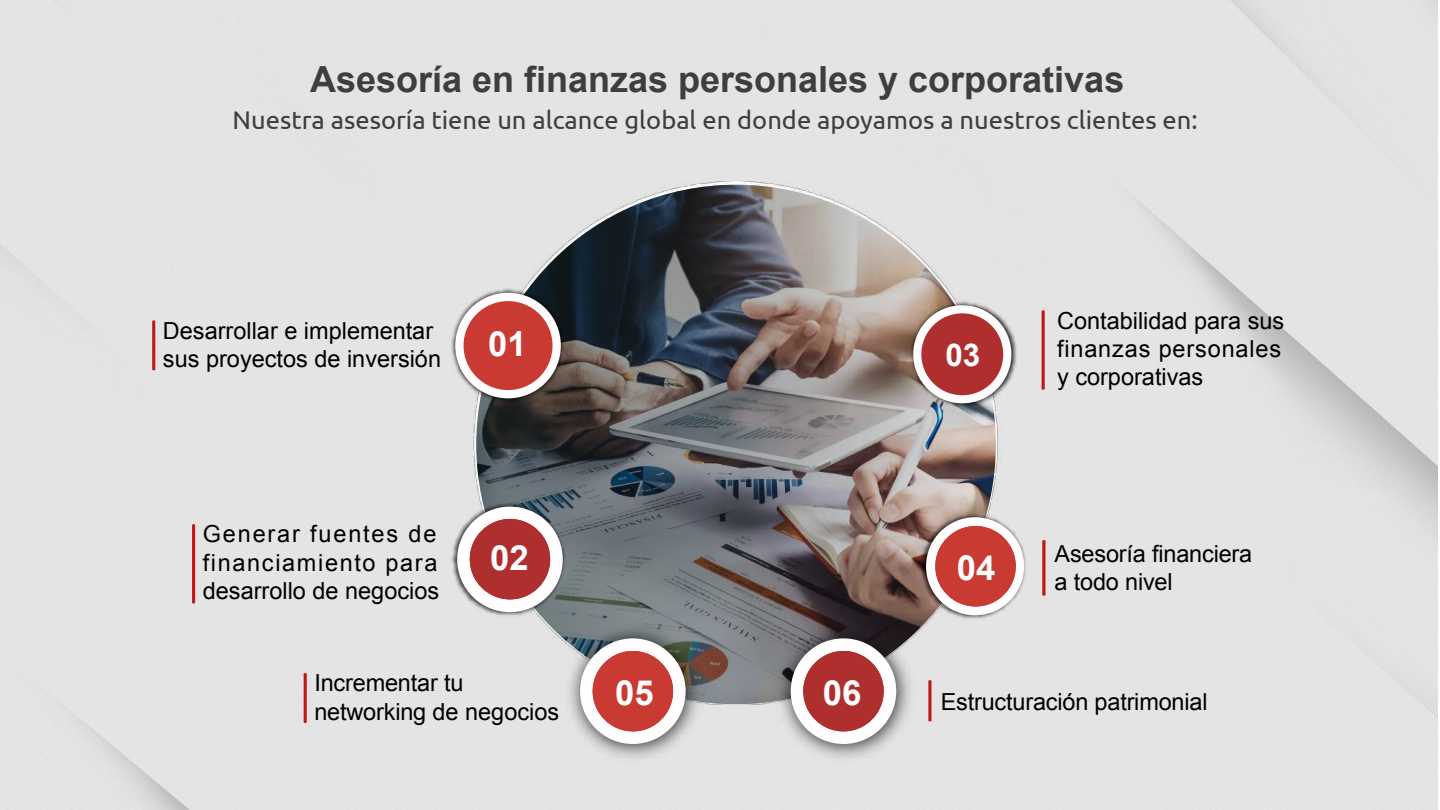
<style>
.page{position:relative;width:1440px;height:810px;background:#fff}
.page>*{position:absolute;margin:0;border:0;box-sizing:border-box;transform-origin:0 0}
.t1{font:700 36px "Arial";color:#3e3e3e}
.t2{font:700 34.65px "Arial";color:#fdfdfd}
.t3{font:700 31.5px "Arial";color:#fff}
.t4{font:700 31.35px "Arial";color:#fff}
.t5{font:25.5px "Ubuntu";color:#3e3e3e}
.t6{font:23.55px/28.2px "Arial";color:#000}
</style>
<div class="page">
<svg style="left:152px;top:320px;width:3px;height:50px"></svg>
<div style="left:461px;top:181px;width:555px;height:524px;background:#e4e4e4"></div>
<img style="left:476px;top:185px;width:520px;height:519px">
<img style="left:449px;top:287px;width:118px;height:117px">
<div style="left:455px;top:293px;width:106px;height:105px;background:#fffdfd;border-radius:50%"></div>
<div style="left:464px;top:301px;width:89px;height:89px;background:#c93a33;border-radius:50%"></div>
<img style="left:449px;top:501px;width:118px;height:116px">
<div style="left:457px;top:507px;width:106px;height:105px;background:#fffdfd;border-radius:50%"></div>
<img style="left:558px;top:617px;width:152px;height:151px">
<div style="left:580px;top:638px;width:106px;height:106px;background:#fffdfd;border-radius:50%"></div>
<img style="left:910px;top:299px;width:108px;height:110px">
<div style="left:913px;top:305px;width:98px;height:98px;background:#fffdfd;border-radius:50%"></div>
<img style="left:920px;top:511px;width:108px;height:110px">
<div style="left:926px;top:517px;width:98px;height:98px;background:#fffdfd;border-radius:50%"></div>
<div style="left:935px;top:526px;width:81px;height:81px;background:#c93a33;border-radius:40px"></div>
<div style="left:470px;top:519px;width:80px;height:80px;background:#af2f2f;border-radius:40px"></div>
<div style="left:593px;top:651px;width:80px;height:80px;background:#c93a33;border-radius:40px"></div>
<img style="left:768px;top:617px;width:153px;height:151px">
<div style="left:791px;top:638px;width:105px;height:106px;background:#fffdfd;border-radius:50%"></div>
<div style="left:803px;top:651px;width:81px;height:80px;background:#af2f2f;border-radius:40px"></div>
<div style="left:921px;top:313px;width:82px;height:82px;background:#af2f2f;border-radius:50%"></div>
<svg style="left:304px;top:673px;width:3px;height:50px"></svg>
<svg style="left:928px;top:680px;width:4px;height:41px"></svg>
<svg style="left:1042px;top:540px;width:4px;height:56px"></svg>
<hr style="left:192px;top:524px;width:3px;height:80px;background:#c01718">
<svg style="left:1042px;top:310px;width:3px;height:80px"></svg>
<h1 class="t1" style="left:310px;top:55px;width:816px">Asesoría en finanzas personales y corporativas</h1>
<p class="t5" style="left:233px;top:104px;width:967px">Nuestra asesoría tiene un alcance global en donde apoyamos a nuestros clientes en:</p>
<p class="t6" style="left:163px;top:317px;width:280px">Desarrollar e implementar sus proyectos de inversión</p>
<h2 class="t2" style="left:488px;top:321px;width:40px">01</h2>
<p class="t6" style="left:203px;top:520px;width:238px;text-align:justify">Generar fuentes de financiamiento para desarrollo de negocios</p>
<h2 class="t2" style="left:490px;top:535px;width:40px">02</h2>
<h3 class="t3" style="left:492px;top:538px;width:36px">03</h3>
<p class="t6" style="left:314px;top:669px;width:246px">Incrementar tu networking de negocios</p>
<h2 class="t2" style="left:615px;top:670px;width:40px">05</h2>
<h2 class="t2" style="left:823px;top:670px;width:40px">06</h2>
<h3 class="t4" style="left:946px;top:335px;width:36px">03</h3>
<p class="t6" style="left:1057px;top:307px;width:229px">Contabilidad para sus finanzas personales y corporativas</p>
<h2 class="t2" style="left:957px;top:545px;width:40px">04</h2>
<p class="t6" style="left:1055px;top:539px;width:199px">Asesoría financiera a todo nivel</p>
<p class="t6" style="left:941px;top:687px;width:268px">Estructuración patrimonial</p>
</div>
